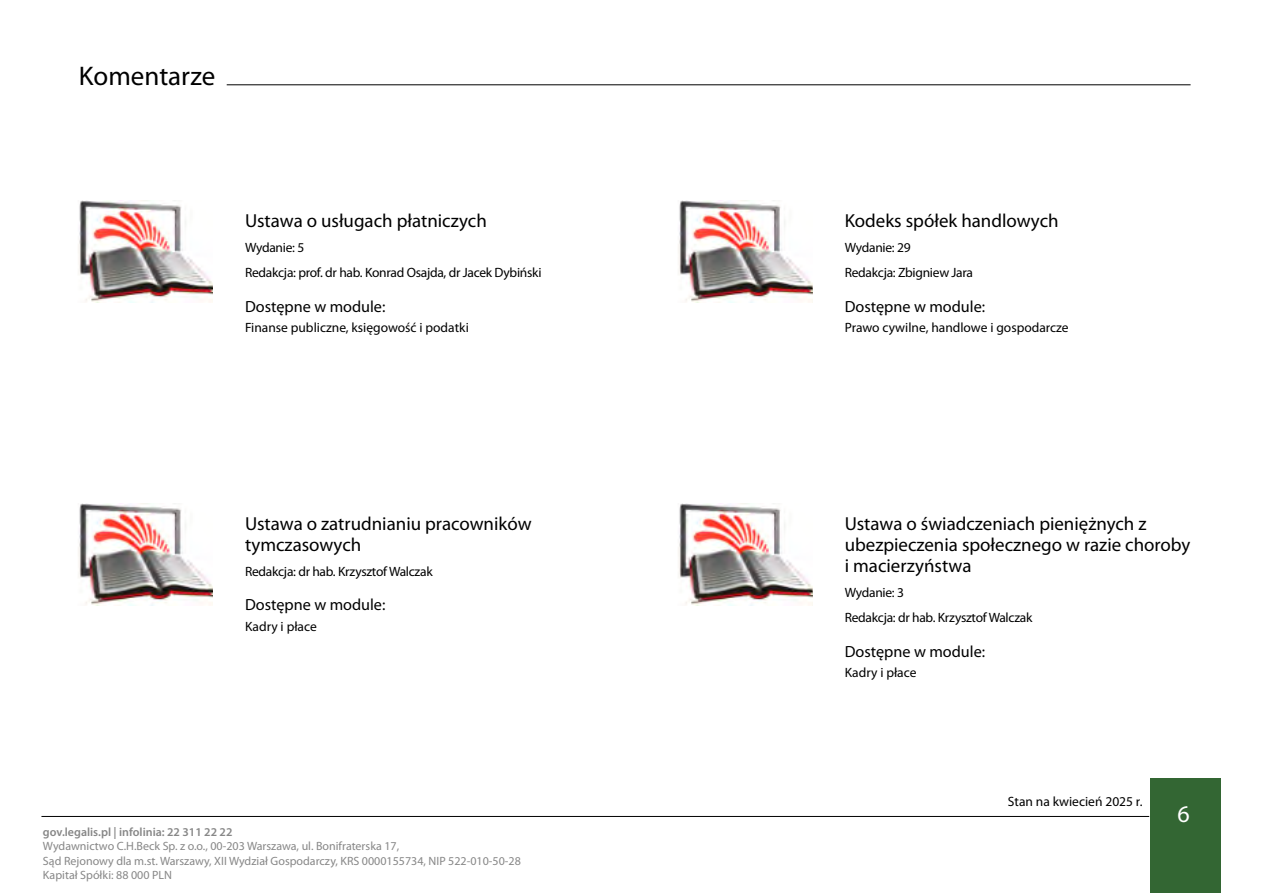
<style>
.page{position:relative;width:1263px;height:893px;background:#fff}
.page>*{position:absolute;margin:0;border:0;box-sizing:border-box;transform-origin:0 0}
.t1{font:27px "Myriad Pro";color:#000}
.t2{font:24px "Myriad Pro";color:#fff}
.t3{font:18.9px/21px "Myriad Pro";color:#000}
.t4{font:16.2px "Myriad Pro";color:#000}
.t5{font:13.5px/25.2px "Myriad Pro";letter-spacing:-.02em;color:#000}
.t6{font:13.5px "Myriad Pro";color:#000}
.t7{font:12px/14.4px "Myriad Pro";color:#878787}
.t8{font:600 12px "Myriad Pro";color:#878787}
</style>
<div class="page">
<hr style="left:41px;top:816px;width:1108px;height:1px;background:#000">
<div style="left:1150px;top:779px;width:70px;height:114px;background:#363"></div>
<hr style="left:227px;top:85px;width:963px;height:1px;background:#000">
<img style="left:78px;top:201px;width:135px;height:101px">
<img style="left:678px;top:201px;width:134px;height:101px">
<img style="left:78px;top:504px;width:135px;height:101px">
<img style="left:678px;top:504px;width:134px;height:101px">
<h1 class="t1" style="left:79px;top:59px;width:138px">Komentarze</h1>
<p class="t3" style="left:245px;top:209px;width:243px">Ustawa o usługach płatniczych</p>
<p class="t5" style="left:245px;top:234px;width:298px">Wydanie: 5<br>Redakcja: prof. dr hab. Konrad Osajda, dr Jacek Dybiński</p>
<p class="t4" style="left:245px;top:296px;width:142px">Dostępne w module:</p>
<p class="t6" style="left:245px;top:319px;width:225px">Finanse publiczne, księgowość i podatki</p>
<p class="t3" style="left:245px;top:512px;width:288px">Ustawa o zatrudnianiu pracowników tymczasowych</p>
<p class="t5" style="left:245px;top:558px;width:189px">Redakcja: dr hab. Krzysztof Walczak</p>
<p class="t4" style="left:245px;top:595px;width:142px">Dostępne w module:</p>
<p class="t6" style="left:245px;top:618px;width:73px">Kadry i płace</p>
<p class="t8" style="left:43px;top:824px;width:191px">gov.legalis.pl | infolinia: 22 311 22 22</p>
<p class="t7" style="left:43px;top:839px;width:479px">Wydawnictwo C.H.Beck Sp. z o.o., 00-203 Warszawa, ul. Bonifraterska 17,<br>Sąd Rejonowy dla m.st. Warszawy, XII Wydział Gospodarczy, KRS 0000155734, NIP 522-010-50-28<br>Kapitał Spółki: 88 000 PLN</p>
<p class="t3" style="left:845px;top:209px;width:215px">Kodeks spółek handlowych</p>
<p class="t5" style="left:845px;top:234px;width:130px">Wydanie: 29<br>Redakcja: Zbigniew Jara</p>
<p class="t4" style="left:845px;top:296px;width:142px">Dostępne w module:</p>
<p class="t6" style="left:845px;top:319px;width:225px">Prawo cywilne, handlowe i gospodarcze</p>
<p class="t3" style="left:845px;top:512px;width:347px">Ustawa o świadczeniach pieniężnych z ubezpieczenia społecznego w razie choroby i macierzyństwa</p>
<p class="t5" style="left:845px;top:579px;width:189px">Wydanie: 3<br>Redakcja: dr hab. Krzysztof Walczak</p>
<p class="t4" style="left:845px;top:641px;width:142px">Dostępne w module:</p>
<p class="t6" style="left:845px;top:664px;width:73px">Kadry i płace</p>
<p class="t6" style="left:1008px;top:793px;width:136px">Stan na kwiecień 2025 r.</p>
<p class="t2" style="left:1177px;top:799px;width:14px">6</p>
</div>
